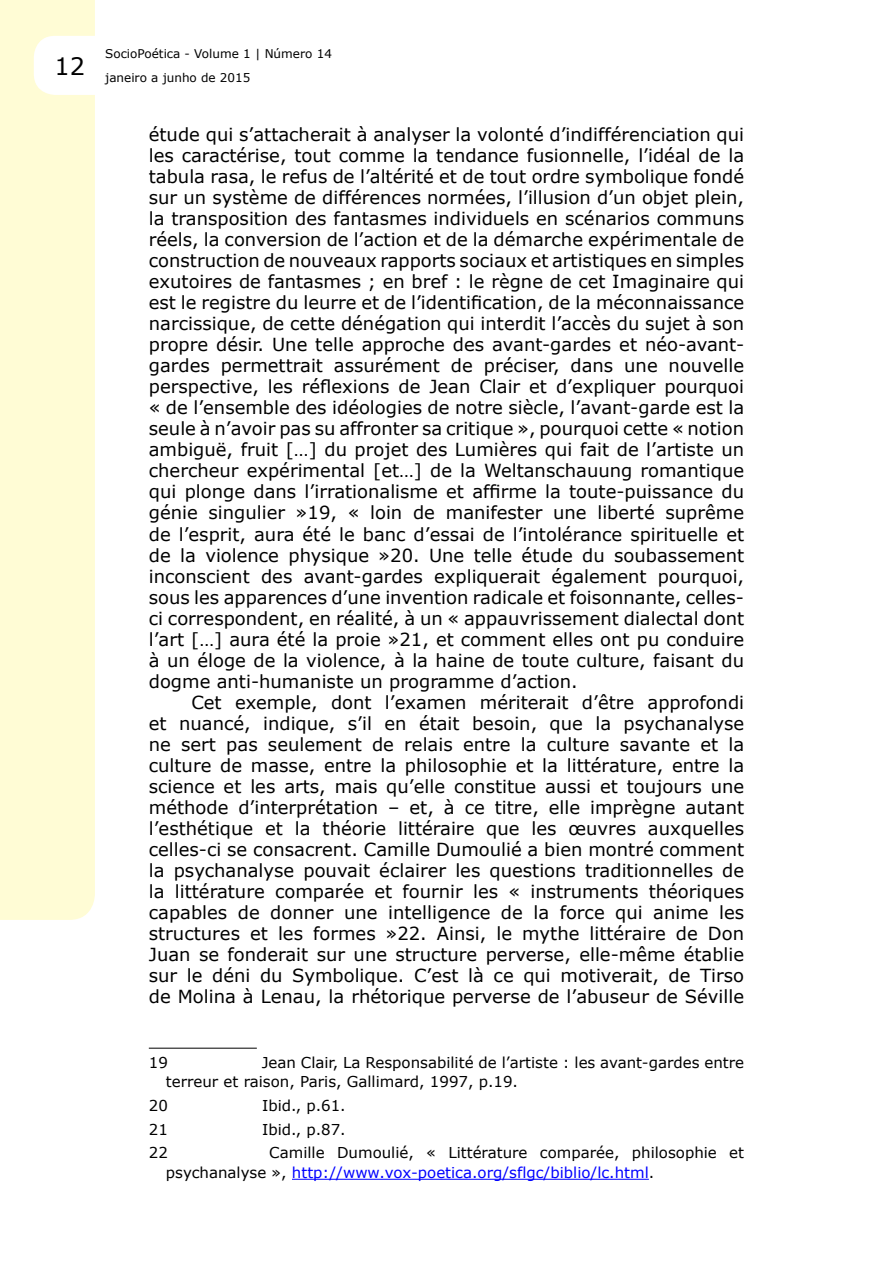
<style>
.page{position:relative;width:893px;height:1263px;background:#fff}
.page>*{position:absolute;margin:0;border:0;box-sizing:border-box;transform-origin:0 0}
.t1{font:18px/21px "Verdana";color:#000;text-align:justify}
.t2{font:15px/19.5px "Verdana";color:#000}
.t3{font:12px/24px "Verdana";color:#000}
.s1{color:#00f}
</style>
<div class="page">
<div style="left:0;top:0;width:95px;height:920px;background:#fffcd5"></div>
<hr style="left:149px;top:1048px;width:108px;height:1px;background:#000">
<hr style="left:292px;top:1179px;width:357px;height:1px;background:#00f">
<p class="t3" style="left:55px;top:41px;width:279px;text-indent:51px">SocioPoética - Volume 1 | Número 14<br><sup>12</sup> janeiro a junho de 2015</p>
<p class="t1" style="left:149px;top:124px;width:597px">étude qui s’attacherait à analyser la volonté d’indifférenciation qui les caractérise, tout comme la tendance fusionnelle, l’idéal de la tabula rasa, le refus de l’altérité et de tout ordre symbolique fondé sur un système de différences normées, l’illusion d’un objet plein, la transposition des fantasmes individuels en scénarios communs réels, la conversion de l’action et de la démarche expérimentale de construction de nouveaux rapports sociaux et artistiques en simples exutoires de fantasmes ; en bref : le règne de cet Imaginaire qui est le registre du leurre et de l’identification, de la méconnaissance narcissique, de cette dénégation qui interdit l’accès du sujet à son propre désir. Une telle approche des avant-gardes et néo-avant&shy;gardes permettrait assurément de préciser, dans une nouvelle perspective, les réflexions de Jean Clair et d’expliquer pourquoi « de l’ensemble des idéologies de notre siècle, l’avant-garde est la seule à n’avoir pas su affronter sa critique », pourquoi cette « notion ambiguë, fruit […] du projet des Lumières qui fait de l’artiste un chercheur expérimental [et…] de la Weltanschauung romantique qui plonge dans l’irrationalisme et affirme la toute-puissance du génie singulier »19, « loin de manifester une liberté suprême de l’esprit, aura été le banc d’essai de l’intolérance spirituelle et de la violence physique »20. Une telle étude du soubassement inconscient des avant-gardes expliquerait également pourquoi, sous les apparences d’une invention radicale et foisonnante, celles&shy;ci correspondent, en réalité, à un « appauvrissement dialectal dont l’art […] aura été la proie »21, et comment elles ont pu conduire à un éloge de la violence, à la haine de toute culture, faisant du dogme anti-humaniste un programme d’action.</p>
<p class="t1" style="left:149px;top:691px;width:597px;text-indent:43px">Cet exemple, dont l’examen mériterait d’être approfondi et nuancé, indique, s’il en était besoin, que la psychanalyse ne sert pas seulement de relais entre la culture savante et la culture de masse, entre la philosophie et la littérature, entre la science et les arts, mais qu’elle constitue aussi et toujours une méthode d’interprétation – et, à ce titre, elle imprègne autant l’esthétique et la théorie littéraire que les œuvres auxquelles celles-ci se consacrent. Camille Dumoulié a bien montré comment la psychanalyse pouvait éclairer les questions traditionnelles de la littérature comparée et fournir les « instruments théoriques capables de donner une intelligence de la force qui anime les structures et les formes »22. Ainsi, le mythe littéraire de Don Juan se fonderait sur une structure perverse, elle-même établie sur le déni du Symbolique. C’est là ce qui motiverait, de Tirso de Molina à Lenau, la rhétorique perverse de l’abuseur de Séville</p>
<p class="t2" style="left:149px;top:1052px;width:21px">19</p>
<p class="t2" style="left:166px;top:1052px;width:580px;text-indent:96px">Jean Clair, La Responsabilité de l’artiste : les avant-gardes entre terreur et raison, Paris, Gallimard, 1997, p.19.</p>
<p class="t2" style="left:149px;top:1095px;width:21px">20</p>
<p class="t2" style="left:262px;top:1095px;width:85px">Ibid., p.61.</p>
<p class="t2" style="left:149px;top:1119px;width:21px">21</p>
<p class="t2" style="left:262px;top:1119px;width:85px">Ibid., p.87.</p>
<p class="t2" style="left:149px;top:1143px;width:21px">22</p>
<p class="t2" style="left:166px;top:1143px;width:580px;text-indent:103px">Camille Dumoulié, « Littérature comparée, philosophie et psychanalyse », <span class="s1">http://www.vox-poetica.org/sflgc/biblio/lc.html</span>.</p>
</div>
